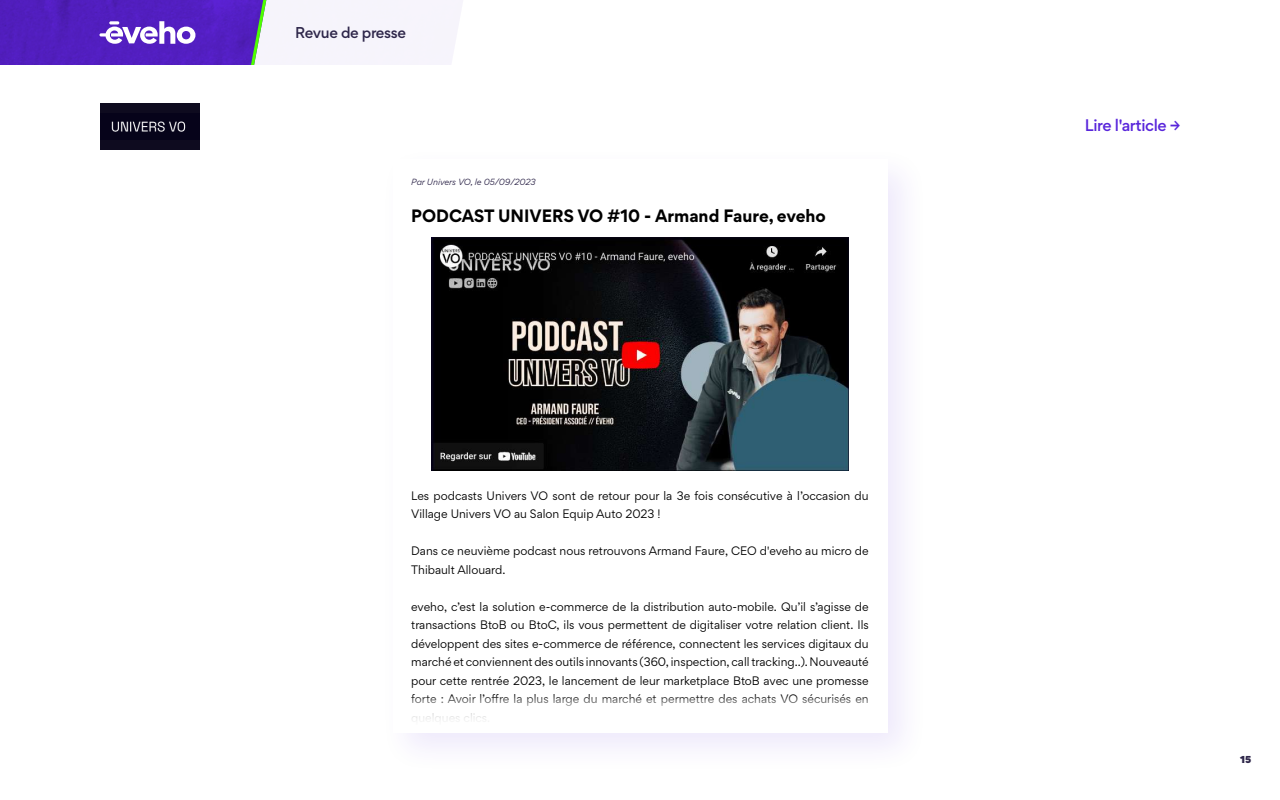
<style>
.page{position:relative;width:1280px;height:800px;background:#fff}
.page>*{position:absolute;margin:0;border:0;box-sizing:border-box;transform-origin:0 0}
.t1{font:700 16px "Gordita";color:#000}
.t2{font:500 15px "Gordita";letter-spacing:-.025em;color:#5926db}
.t3{font:500 14px "Gordita";letter-spacing:-.025em;color:#2e264a}
.t4{font:11px/18.5px "Gordita";color:#000}
.t5{font:900 9px "Gordita";color:#2e264a}
.t6{font:italic 8px "Gordita";color:#2e264a}
</style>
<div class="page">
<img style="left:0;top:0;width:251px;height:65px">
<svg style="left:251px;top:0;width:15px;height:65px"></svg>
<svg style="left:99px;top:21px;width:96px;height:23px"></svg>
<div style="left:379px;top:145px;width:550px;height:630px;background:#5926db;opacity:.1"></div>
<div style="left:393px;top:159px;width:494px;height:574px;background:#fff"></div>
<div style="left:100px;top:104px;width:100px;height:46px;background:#06031a"></div>
<img style="left:111px;top:121px;width:75px;height:11px">
<img style="left:432px;top:238px;width:416px;height:233px">
<p class="t3" style="left:295px;top:22px;width:112px">Revue de presse</p>
<p class="t6" style="left:411px;top:176px;width:126px">Par Univers VO, le 05/09/2023</p>
<h1 class="t1" style="left:411px;top:203px;width:416px">PODCAST UNIVERS VO #10 - Armand Faure, eveho</h1>
<p class="t4" style="left:411px;top:486px;width:459px">Les podcasts Univers VO sont de retour pour la 3e fois consécutive à l’occasion du<br>Village Univers VO au Salon Equip Auto 2023 !</p>
<p class="t4" style="left:411px;top:542px;width:459px">Dans ce neuvième podcast nous retrouvons Armand Faure, CEO d'eveho au micro de<br>Thibault Allouard.</p>
<p class="t4" style="left:411px;top:597px;width:459px;text-align:justify">eveho, c’est la solution e-commerce de la distribution auto-mobile. Qu’il s’agisse de transactions BtoB ou BtoC, ils vous permettent de digitaliser votre relation client. Ils développent des sites e-commerce de référence, connectent les services digitaux du marché et conviennent des outils innovants (360, inspection, call tracking..). Nouveauté pour cette rentrée 2023, le lancement de leur marketplace BtoB avec une promesse forte : Avoir l’offre la plus large du marché et permettre des achats VO sécurisés en quelques clics.</p>
<h2 class="t2" style="left:1085px;top:114px;width:97px">Lire l'article →</h2>
<p class="t5" style="left:1240px;top:752px;width:13px">15</p>
</div>
